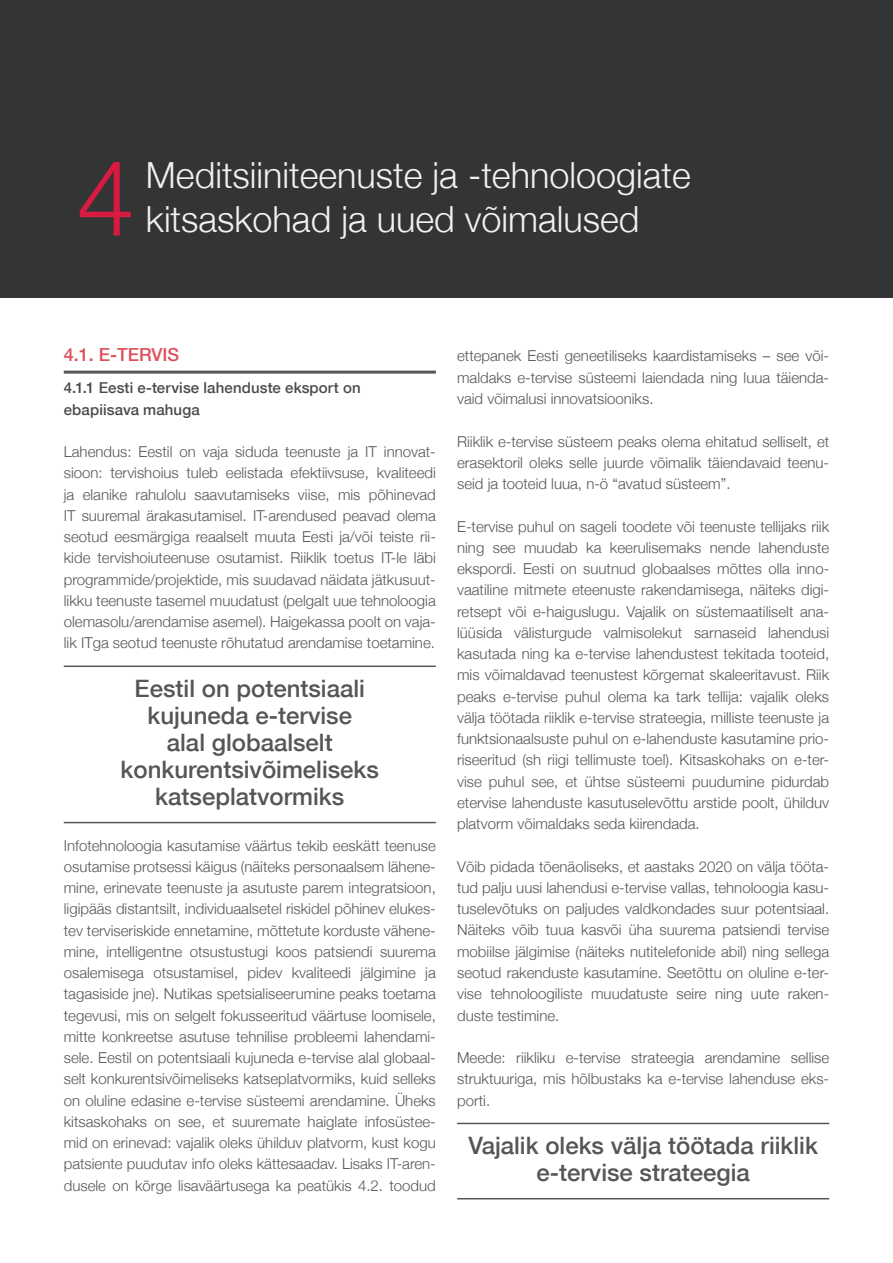
<style>
.page{position:relative;width:893px;height:1263px;background:#fff}
.page>*{position:absolute;margin:0;border:0;box-sizing:border-box;transform-origin:0 0}
.t1{font:300 105px "Helvetica Neue";color:#d71a3f}
.t2{font:300 36px "Helvetica Neue";color:#eff1f5}
.t3{font:500 24px/27px "Helvetica Neue";color:#565657;text-align:center}
.t4{font:500 18px "Helvetica Neue";color:#dd505a}
.t5{font:300 15px/21.3px "Helvetica Neue";color:#565657;text-align:justify}
.t6{font:500 15px/21.3px "Helvetica Neue";letter-spacing:.01em;color:#4a4b4b}
</style>
<div class="page">
<div style="left:0;top:0;width:893px;height:298px;background:#333434"></div>
<hr style="left:64px;top:665px;width:372px;height:2px;background:#565657">
<hr style="left:64px;top:822px;width:372px;height:1px;background:#565657">
<hr style="left:457px;top:1123px;width:372px;height:1px;background:#565657">
<hr style="left:457px;top:1198px;width:372px;height:1px;background:#565657">
<hr style="left:64px;top:371px;width:372px;height:3px;background:#565657">
<h1 class="t1" style="left:77px;top:113px;width:60px">4</h1>
<h2 class="t2" style="left:146px;top:147px;width:546px">Meditsiiniteenuste ja -tehnoloogiate</h2>
<h2 class="t2" style="left:146px;top:190px;width:495px">kitsaskohad ja uued võimalused</h2>
<p class="t4" style="left:64px;top:341px;width:66px">4.1. E-ter</p>
<p class="t4" style="left:152px;top:341px;width:29px">vis</p>
<p class="t6" style="left:64px;top:377px;width:298px">4.1.1 Eesti e-tervise lahenduste eksport on ebapiisava mahuga</p>
<p class="t5" style="left:64px;top:440px;width:374px">Lahendus: Eestil on vaja siduda teenuste ja IT innovat&shy;sioon: tervishoius tuleb eelistada efektiivsuse, kvaliteedi ja elanike rahulolu saavutamiseks viise, mis põhinevad IT suuremal ärakasutamisel. IT-arendused peavad olema seotud eesmärgiga reaalselt muuta Eesti ja/või teiste rii&shy;kide tervishoiuteenuse osutamist. Riiklik toetus IT-le läbi programmide/projektide, mis suudavad näidata jätkusuut&shy;likku teenuste tasemel muudatust (pelgalt uue tehnoloogia olemasolu/arendamise asemel). Haigekassa poolt on vaja&shy;lik ITga seotud teenuste rõhutatud arendamise toetamine.</p>
<h3 class="t3" style="left:121px;top:674px;width:260px">Eestil on potentsiaali kujuneda e-tervise<br>alal globaalselt konkurentsivõimeliseks katseplatvormiks</h3>
<p class="t5" style="left:64px;top:834px;width:374px">Infotehnoloogia kasutamise väärtus tekib eeskätt teenuse osutamise protsessi käigus (näiteks personaalsem lähene&shy;mine, erinevate teenuste ja asutuste parem integratsioon, ligipääs distantsilt, individuaalsetel riskidel põhinev elukes&shy;tev terviseriskide ennetamine, mõttetute korduste vähene&shy;mine, intelligentne otsustustugi koos patsiendi suurema osalemisega otsustamisel, pidev kvaliteedi jälgimine ja tagasiside jne). Nutikas spetsialiseerumine peaks toetama tegevusi, mis on selgelt fokusseeritud väärtuse loomisele, mitte konkreetse asutuse tehnilise probleemi lahendami&shy;sele. Eestil on potentsiaali kujuneda e-tervise alal globaal&shy;selt konkurentsivõimeliseks katseplatvormiks, kuid selleks on oluline edasine e-tervise süsteemi arendamine. Üheks kitsaskohaks on see, et suuremate haiglate infosüstee&shy;mid on erinevad: vajalik oleks ühilduv platvorm, kust kogu patsiente puudutav info oleks kättesaadav. Lisaks IT-aren&shy;dusele on kõrge lisaväärtusega ka peatükis 4.2. toodud</p>
<p class="t5" style="left:457px;top:345px;width:374px">ettepanek Eesti geneetiliseks kaardistamiseks – see või&shy;maldaks e-tervise süsteemi laiendada ning luua täienda&shy;vaid võimalusi innovatsiooniks.</p>
<p class="t5" style="left:457px;top:430px;width:374px">Riiklik e-tervise süsteem peaks olema ehitatud selliselt, et erasektoril oleks selle juurde võimalik täiendavaid teenu&shy;seid ja tooteid luua, n-ö “avatud süsteem”.</p>
<p class="t5" style="left:457px;top:515px;width:374px">E-tervise puhul on sageli toodete või teenuste tellijaks riik ning see muudab ka keerulisemaks nende lahenduste ekspordi. Eesti on suutnud globaalses mõttes olla inno&shy;vaatiline mitmete eteenuste rakendamisega, näiteks digi&shy;retsept või e-haiguslugu. Vajalik on süstemaatiliselt ana&shy;lüüsida välisturgude valmisolekut sarnaseid lahendusi kasutada ning ka e-tervise lahendustest tekitada tooteid, mis võimaldavad teenustest kõrgemat skaleeritavust. Riik peaks e-tervise puhul olema ka tark tellija: vajalik oleks välja töötada riiklik e-tervise strateegia, milliste teenuste ja funktsionaalsuste puhul on e-lahenduste kasutamine prio&shy;riseeritud (sh riigi tellimuste toel). Kitsaskohaks on e-ter&shy;vise puhul see, et ühtse süsteemi puudumine pidurdab etervise lahenduste kasutuselevõttu arstide poolt, ühilduv platvorm võimaldaks seda kiirendada.</p>
<p class="t5" style="left:457px;top:855px;width:374px">Võib pidada tõenäoliseks, et aastaks 2020 on välja tööta&shy;tud palju uusi lahendusi e-tervise vallas, tehnoloogia kasu&shy;tuselevõtuks on paljudes valdkondades suur potentsiaal.<br>Näiteks võib tuua kasvõi üha suurema patsiendi tervise mobiilse jälgimise (näiteks nutitelefonide abil) ning sellega seotud rakenduste kasutamine. Seetõttu on oluline e-ter&shy;vise tehnoloogiliste muudatuste seire ning uute raken&shy;duste testimine.</p>
<p class="t5" style="left:457px;top:1046px;width:374px">Meede: riikliku e-tervise strateegia arendamine sellise struktuuriga, mis hõlbustaks ka e-tervise lahenduse eks&shy;porti.</p>
<h3 class="t3" style="left:468px;top:1131px;width:351px">Vajalik oleks välja töötada riiklik e-tervise strateegia</h3>
</div>
